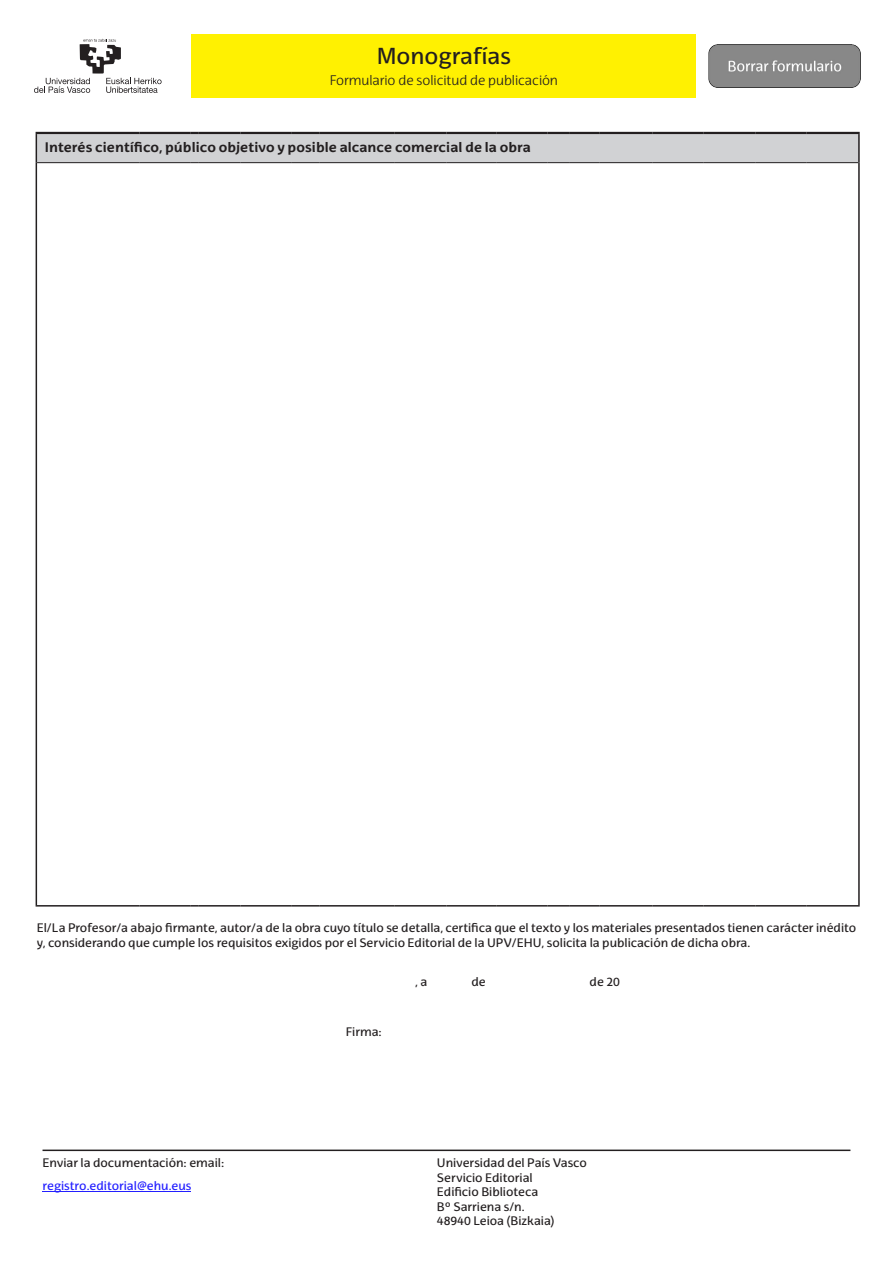
<style>
.page{position:relative;width:893px;height:1263px;background:#fff}
.page>*{position:absolute;margin:0;border:0;box-sizing:border-box;transform-origin:0 0}
.t1{font:22.5px "EHU Sans";color:#231f20}
.t2{font:700 13.5px "EHU Sans";letter-spacing:.005em;color:#231f20}
.t3{font:300 13.5px "EHU Sans";color:#231f20}
.t4{font:12px/23px "EHU Sans";color:#231f20}
.t5{font:12px "EHU Sans";color:#221e1f}
.s1{color:#231fff}
</style>
<div class="page">
<hr style="left:43px;top:1149px;width:807px;height:2px;background:#231f20">
<div style="left:36px;top:133px;width:823px;height:30px;background:#d1d2d4"></div>
<hr style="left:37px;top:162px;width:102px;height:1px;background:#231f20">
<hr style="left:139px;top:162px;width:52px;height:1px;background:#231f20">
<hr style="left:198px;top:162px;width:42px;height:1px;background:#231f20">
<hr style="left:240px;top:162px;width:52px;height:1px;background:#231f20">
<svg style="left:292px;top:162px;width:27px;height:1px"></svg>
<hr style="left:319px;top:162px;width:76px;height:1px;background:#231f20">
<hr style="left:395px;top:162px;width:51px;height:1px;background:#231f20">
<hr style="left:446px;top:162px;width:51px;height:1px;background:#231f20">
<hr style="left:497px;top:162px;width:50px;height:1px;background:#231f20">
<svg style="left:547px;top:162px;width:23px;height:1px"></svg>
<hr style="left:570px;top:162px;width:30px;height:1px;background:#231f20">
<hr style="left:600px;top:162px;width:52px;height:1px;background:#231f20">
<hr style="left:652px;top:162px;width:52px;height:1px;background:#231f20">
<hr style="left:704px;top:162px;width:51px;height:1px;background:#231f20">
<hr style="left:755px;top:162px;width:52px;height:1px;background:#231f20">
<hr style="left:807px;top:162px;width:51px;height:1px;background:#231f20">
<svg style="left:36px;top:134px;width:1px;height:29px"></svg>
<hr style="left:858px;top:134px;width:2px;height:29px;background:#231f20">
<hr style="left:36px;top:163px;width:1px;height:742px;background:#231f20">
<hr style="left:858px;top:163px;width:2px;height:742px;background:#231f20">
<hr style="left:36px;top:905px;width:103px;height:1px;background:#231f20">
<hr style="left:139px;top:905px;width:52px;height:1px;background:#231f20">
<hr style="left:198px;top:905px;width:42px;height:1px;background:#231f20">
<hr style="left:240px;top:905px;width:52px;height:1px;background:#231f20">
<svg style="left:292px;top:905px;width:27px;height:1px"></svg>
<hr style="left:319px;top:905px;width:76px;height:1px;background:#231f20">
<hr style="left:395px;top:905px;width:51px;height:1px;background:#231f20">
<hr style="left:446px;top:905px;width:51px;height:1px;background:#231f20">
<hr style="left:497px;top:905px;width:50px;height:1px;background:#231f20">
<svg style="left:547px;top:905px;width:23px;height:1px"></svg>
<hr style="left:570px;top:905px;width:30px;height:1px;background:#231f20">
<hr style="left:600px;top:905px;width:52px;height:1px;background:#231f20">
<hr style="left:652px;top:905px;width:52px;height:1px;background:#231f20">
<hr style="left:704px;top:905px;width:51px;height:1px;background:#231f20">
<hr style="left:755px;top:905px;width:52px;height:1px;background:#231f20">
<hr style="left:807px;top:905px;width:53px;height:1px;background:#231f20">
<hr style="left:36px;top:132px;width:103px;height:2px;background:#231f20">
<hr style="left:139px;top:132px;width:52px;height:2px;background:#231f20">
<svg style="left:191px;top:132px;width:7px;height:2px"></svg>
<hr style="left:198px;top:132px;width:42px;height:2px;background:#231f20">
<hr style="left:240px;top:132px;width:52px;height:2px;background:#231f20">
<hr style="left:292px;top:132px;width:27px;height:2px;background:#231f20">
<hr style="left:319px;top:132px;width:76px;height:2px;background:#231f20">
<hr style="left:395px;top:132px;width:51px;height:2px;background:#231f20">
<hr style="left:446px;top:132px;width:51px;height:2px;background:#231f20">
<hr style="left:497px;top:132px;width:50px;height:2px;background:#231f20">
<hr style="left:547px;top:132px;width:23px;height:2px;background:#231f20">
<hr style="left:570px;top:132px;width:30px;height:2px;background:#231f20">
<hr style="left:600px;top:132px;width:52px;height:2px;background:#231f20">
<hr style="left:652px;top:132px;width:52px;height:2px;background:#231f20">
<hr style="left:704px;top:132px;width:51px;height:2px;background:#231f20">
<hr style="left:755px;top:132px;width:52px;height:2px;background:#231f20">
<hr style="left:807px;top:132px;width:53px;height:2px;background:#231f20">
<div style="left:191px;top:34px;width:505px;height:64px;background:#fff101"></div>
<svg style="left:34px;top:39px;width:128px;height:54px"></svg>
<img style="left:708px;top:45px;width:152px;height:42px">
<hr style="left:43px;top:1192px;width:148px;height:1px;background:#231fff">
<p class="t1" style="left:377px;top:43px;width:136px">Monografías</p>
<p class="t3" style="left:330px;top:72px;width:230px">Formulario de solicitud de publicación</p>
<p class="t2" style="left:45px;top:138px;width:488px">Interés científico, público objetivo y posible alcance comercial de la obra</p>
<p class="t4" style="left:37px;top:921px;width:821px;line-height:14.4px">El/La Profesor/a abajo firmante, autor/a de la obra cuyo título se detalla, certifica que el texto y los materiales presentados tienen carácter inédito y, considerando que cumple los requisitos exigidos por el Servicio Editorial de la UPV/EHU, solicita la publicación de dicha obra.</p>
<p class="t4" style="left:346px;top:1020px;width:37px">Firma:</p>
<p class="t4" style="left:415px;top:970px;width:14px">, a</p>
<p class="t5" style="left:471px;top:975px;width:16px">de</p>
<p class="t4" style="left:590px;top:970px;width:32px">de 20</p>
<p class="t4" style="left:43px;top:1151px;width:183px">Enviar la documentación: email: <span class="s1">registro.editorial@ehu.eus</span></p>
<p class="t4" style="left:437px;top:1151px;width:151px">Universidad del País Vasco</p>
<p class="t4" style="left:437px;top:1166px;width:97px">Servicio Editorial</p>
<p class="t4" style="left:437px;top:1180px;width:103px">Edificio Biblioteca</p>
<p class="t4" style="left:437px;top:1195px;width:89px">Bº Sarriena s/n.</p>
<p class="t4" style="left:437px;top:1209px;width:119px">48940 Leioa (Bizkaia)</p>
</div>
